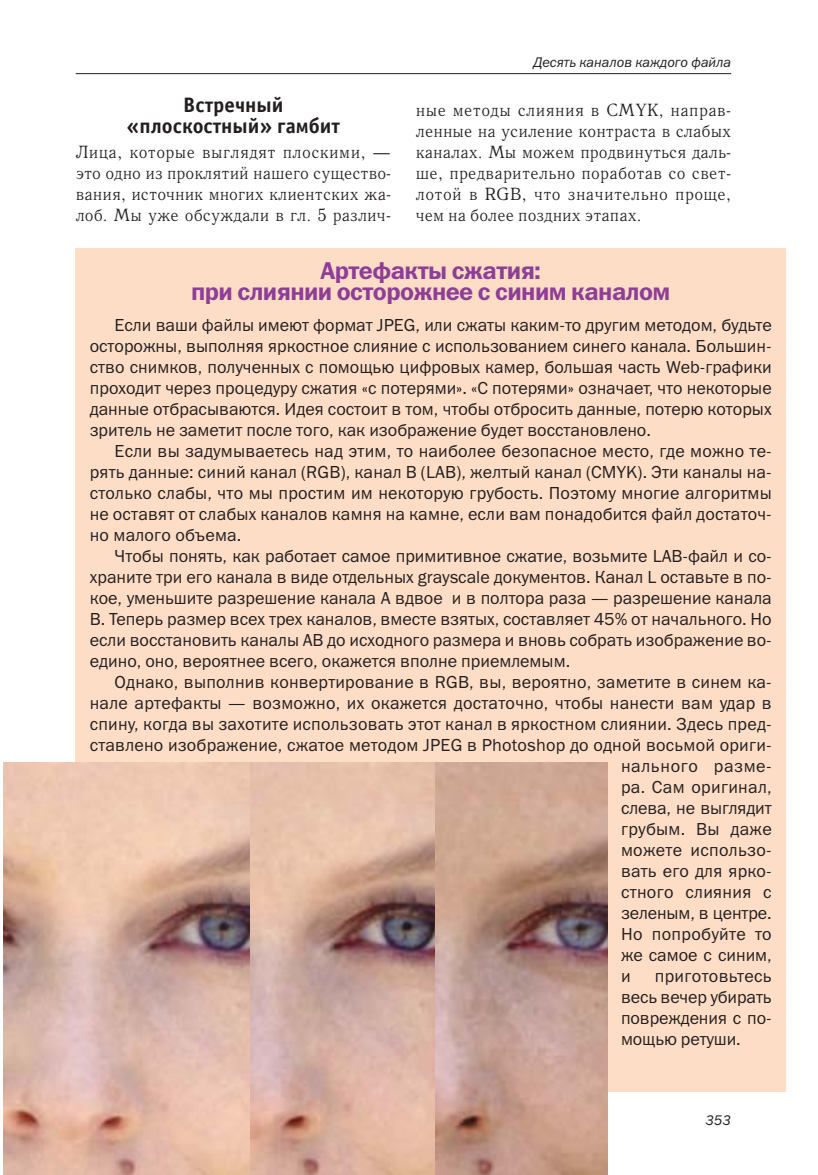
<style>
.page{position:relative;width:818px;height:1175px;background:#fff}
.page>*{position:absolute;margin:0;border:0;box-sizing:border-box;transform-origin:0 0}
.t1{font:24.5px/21px "Franklin Gothic Demi C";letter-spacing:-.025em;color:#8f3e97;text-align:center}
.t2{font:700 21px/21px "Officina Sans C";color:#231f1f;text-align:center}
.t3{font:17.5px/21px "Franklin Gothic Book C";letter-spacing:.01em;color:#231f1f;text-align:justify}
.t4{font:17.5px/21px "Quant Antiqua C";color:#231f1f;text-align:justify}
.t5{font:17.5px "Franklin Gothic Book C";letter-spacing:.035em;color:#231f1f}
.t6{font:italic 14px "Franklin Gothic Book C";color:#231f1f}
</style>
<div class="page">
<hr style="left:76px;top:73px;width:654px;height:1px;background:#231f1f">
<div style="left:76px;top:248px;width:709px;height:843px;background:#feddc6"></div>
<img style="left:3px;top:762px;width:248px;height:412px">
<svg style="left:251px;top:762px;width:185px;height:412px;background:#d0aa9b"></svg>
<img style="left:436px;top:762px;width:170px;height:412px">
<p class="t6" style="left:533px;top:57px;width:199px">Десять каналов каждого файла</p>
<p class="t2" style="left:127px;top:97px;width:215px">Встречный «плоскостный» гамбит</p>
<p class="t4" style="left:76px;top:142px;width:317px">Лица, которые выглядят плоскими, — это одно из проклятий нашего существо&shy;вания, источник многих клиентских жа&shy;лоб. Мы уже обсуждали в гл. 5 различ-</p>
<p class="t4" style="left:415px;top:100px;width:317px">ные методы слияния в CMYK, направ&shy;ленные на усиление контраста в слабых каналах. Мы можем продвинуться даль&shy;ше, предварительно поработав со свет&shy;лотой в RGB, что значительно проще, чем на более поздних этапах.</p>
<h1 class="t1" style="left:191px;top:262px;width:480px">Артефакты сжатия:<br>при слиянии осторожнее с синим каналом</h1>
<p class="t3" style="left:90px;top:316px;width:683px;text-indent:25px">Если ваши файлы имеют формат JPEG, или сжаты каким-то другим методом, будьте осторожны, выполняя яркостное слияние с использованием синего канала. Большин&shy;ство снимков, полученных с помощью цифровых камер, бoльшая часть Web-графики проходит через процедуру сжатия «с потерями». «С потерями» означает, что некоторые данные отбрасываются. Идея состоит в том, чтобы отбросить данные, потерю которых зритель не заметит после того, как изображение будет восстановлено.</p>
<p class="t3" style="left:90px;top:442px;width:683px;text-indent:25px">Если вы задумываетесь над этим, то наиболее безопасное место, где можно те&shy;рять данные: синий канал (RGB), канал В (LAB), желтый канал (CMYK). Эти каналы на&shy;столько слабы, что мы простим им некоторую грубость. Поэтому многие алгоритмы не оставят от слабых каналов камня на камне, если вам понадобится файл достаточ&shy;но малого объема.</p>
<p class="t3" style="left:90px;top:547px;width:683px;text-indent:25px">Чтобы понять, как работает самое примитивное сжатие, возьмите LAB-файл и со&shy;храните три его канала в виде отдельных grayscale документов. Канал L оставьте в по&shy;кое, уменьшите разрешение канала A вдвое и в полтора раза — разрешение канала B. Теперь размер всех трех каналов, вместе взятых, составляет 45% от начального. Но если восстановить каналы AB до исходного размера и вновь собрать изображение во&shy;едино, оно, вероятнее всего, окажется вполне приемлемым.</p>
<p class="t3" style="left:114px;top:673px;width:658px">Однако, выполнив конвертирование в RGB, вы, вероятно, заметите в синем ка-</p>
<p class="t3" style="left:90px;top:694px;width:683px">нале артефакты — возможно, их окажется достаточно, чтобы нанести вам удар в</p>
<p class="t3" style="left:90px;top:715px;width:683px">спину, когда вы захотите использовать этот канал в яркостном слиянии. Здесь пред-</p>
<p class="t3" style="left:90px;top:736px;width:683px">ставлено изображение, сжатое методом JPEG в Photoshop до одной восьмой ориги-</p>
<p class="t5" style="left:620px;top:759px;width:152px">нального разме-</p>
<p class="t3" style="left:620px;top:778px;width:152px">ра. Сам оригинал,</p>
<p class="t3" style="left:620px;top:799px;width:152px">слева, не выглядит</p>
<p class="t3" style="left:620px;top:820px;width:152px">грубым. Вы даже</p>
<p class="t3" style="left:620px;top:841px;width:152px">можете использо-</p>
<p class="t3" style="left:620px;top:862px;width:152px">вать его для ярко-</p>
<p class="t3" style="left:620px;top:883px;width:152px">стного слияния с</p>
<p class="t3" style="left:620px;top:904px;width:152px">зеленым, в центре.</p>
<p class="t3" style="left:620px;top:925px;width:152px">Но попробуйте то</p>
<p class="t3" style="left:620px;top:946px;width:152px">же самое с синим,</p>
<p class="t3" style="left:620px;top:967px;width:11px">и</p>
<p class="t3" style="left:620px;top:967px;width:152px;text-indent:34px">приготовьтесь весь вечер убирать повреждения с по&shy;мощью ретуши.</p>
<p class="t6" style="left:705px;top:1115px;width:27px">353</p>
</div>
